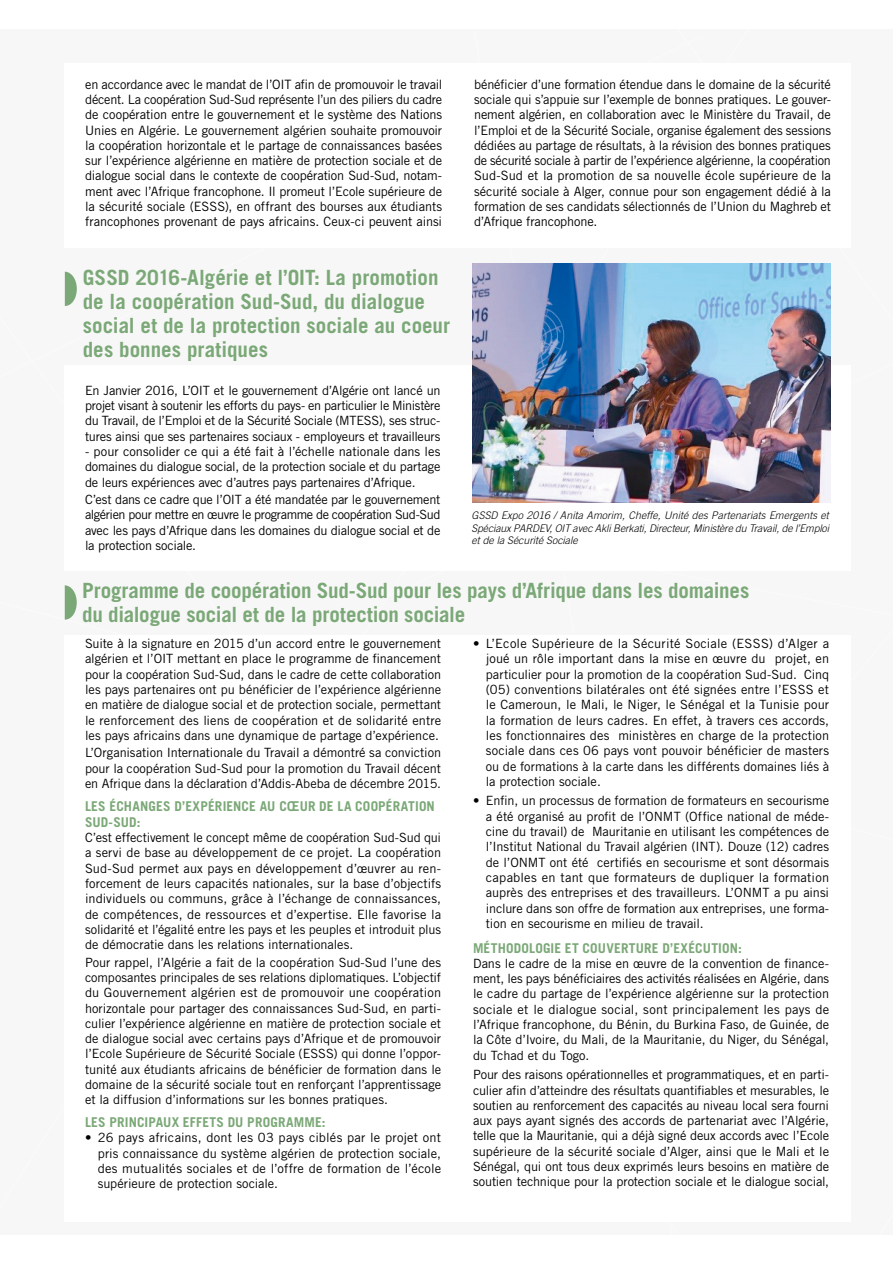
<style>
.page{position:relative;width:893px;height:1263px;background:#fff}
.page>*{position:absolute;margin:0;border:0;box-sizing:border-box;transform-origin:0 0}
.t1{font:700 21px/24px "Trade Gothic LT Std";letter-spacing:-.005em;color:#7ba877}
.t2{font:700 13.5px/16.2px "Trade Gothic LT Std";letter-spacing:.01em;color:#7ba877}
.t3{font:12.9px/15.3px "Trade Gothic LT Std";letter-spacing:-.01em;color:#000;text-align:justify}
.t4{font:12.75px/15.3px "Trade Gothic LT Std";letter-spacing:-.005em;color:#000;text-align:justify}
.t5{font:italic 300 10.5px/12.6px "Trade Gothic LT Std";letter-spacing:-.01em;color:#000;text-align:justify}
</style>
<div class="page">
<svg style="left:65px;top:585px;width:12px;height:35px"></svg>
<svg style="left:65px;top:272px;width:12px;height:34px"></svg>
<img style="left:473px;top:264px;width:357px;height:239px">
<p class="t3" style="left:85px;top:76px;width:358px">en accordance avec le mandat de l’OIT afin de promouvoir le travail décent. La coopération Sud-Sud représente l’un des piliers du cadre de coopération entre le gouvernement et le système des Nations Unies en Algérie. Le gouvernement algérien souhaite promouvoir la coopération horizontale et le partage de connaissances basées sur l’expérience algérienne en matière de protection sociale et de dialogue social dans le contexte de coopération Sud-Sud, notam&shy;ment avec l’Afrique francophone. Il promeut l’Ecole supérieure de la sécurité sociale (ESSS), en offrant des bourses aux étudiants francophones provenant de pays africains. Ceux-ci peuvent ainsi</p>
<p class="t3" style="left:474px;top:76px;width:358px">bénéficier d’une formation étendue dans le domaine de la sécurité sociale qui s’appuie sur l’exemple de bonnes pratiques. Le gouver&shy;nement algérien, en collaboration avec le Ministère du Travail, de l’Emploi et de la Sécurité Sociale, organise également des sessions dédiées au partage de résultats, à la révision des bonnes pratiques de sécurité sociale à partir de l’expérience algérienne, la coopération Sud-Sud et la promotion de sa nouvelle école supérieure de la sécurité sociale à Alger, connue pour son engagement dédié à la formation de ses candidats sélectionnés de l’Union du Maghreb et d’Afrique francophone.</p>
<h1 class="t1" style="left:83px;top:265px;width:369px">GSSD 2016-Algérie et l’OIT: La promotion de la coopération Sud-Sud, du dialogue social et de la protection sociale au coeur des bonnes pratiques</h1>
<p class="t4" style="left:85px;top:382px;width:357px">En Janvier 2016, L’OIT et le gouvernement d’Algérie ont lancé un projet visant à soutenir les efforts du pays- en particulier le Ministère du Travail, de l’Emploi et de la Sécurité Sociale (MTESS), ses struc&shy;tures ainsi que ses partenaires sociaux - employeurs et travailleurs</p>
<p class="t4" style="left:85px;top:444px;width:357px">- pour consolider ce qui a été fait à l’échelle nationale dans les domaines du dialogue social, de la protection sociale et du partage de leurs expériences avec d’autres pays partenaires d’Afrique.</p>
<p class="t4" style="left:85px;top:492px;width:357px">C’est dans ce cadre que l’OIT a été mandatée par le gouvernement algérien pour mettre en œuvre le programme de coopération Sud-Sud avec les pays d’Afrique dans les domaines du dialogue social et de la protection sociale.</p>
<p class="t5" style="left:472px;top:509px;width:359px">GSSD Expo 2016 / Anita Amorim, Cheffe, Unité des Partenariats Emergents et Spéciaux PARDEV, OIT avec Akli Berkati, Directeur, Ministère du Travail, de l’Emploi et de la Sécurité Sociale</p>
<h1 class="t1" style="left:82px;top:579px;width:669px">Programme de coopération Sud-Sud pour les pays d’Afrique dans les domaines du dialogue social et de la protection sociale</h1>
<p class="t4" style="left:85px;top:636px;width:358px">Suite à la signature en 2015 d’un accord entre le gouvernement algérien et l’OIT mettant en place le programme de financement pour la coopération Sud-Sud, dans le cadre de cette collaboration les pays partenaires ont pu bénéficier de l’expérience algérienne en matière de dialogue social et de protection sociale, permettant le renforcement des liens de coopération et de solidarité entre les pays africains dans une dynamique de partage d’expérience.</p>
<p class="t4" style="left:85px;top:745px;width:358px">L’Organisation Internationale du Travail a démontré sa conviction pour la coopération Sud-Sud pour la promotion du Travail décent en Afrique dans la déclaration d’Addis-Abeba de décembre 2015.</p>
<p class="t2" style="left:85px;top:797px;width:351px">LES ÉCHANGES D’EXPÉRIENCE AU CŒUR DE LA COOPÉRATION<br>SUD-SUD:</p>
<p class="t4" style="left:85px;top:830px;width:358px">C’est effectivement le concept même de coopération Sud-Sud qui a servi de base au développement de ce projet. La coopération Sud-Sud permet aux pays en développement d’œuvrer au ren&shy;forcement de leurs capacités nationales, sur la base d’objectifs individuels ou communs, grâce à l’échange de connaissances, de compétences, de ressources et d’expertise. Elle favorise la solidarité et l’égalité entre les pays et les peuples et introduit plus de démocratie dans les relations internationales.</p>
<p class="t4" style="left:85px;top:954px;width:358px">Pour rappel, l’Algérie a fait de la coopération Sud-Sud l’une des composantes principales de ses relations diplomatiques. L’objectif du Gouvernement algérien est de promouvoir une coopération horizontale pour partager des connaissances Sud-Sud, en parti&shy;culier l’expérience algérienne en matière de protection sociale et de dialogue social avec certains pays d’Afrique et de promouvoir l’Ecole Supérieure de Sécurité Sociale (ESSS) qui donne l’oppor&shy;tunité aux étudiants africains de bénéficier de formation dans le domaine de la sécurité sociale tout en renforçant l’apprentissage et la diffusion d’informations sur les bonnes pratiques.</p>
<p class="t2" style="left:85px;top:1114px;width:242px">LES PRINCIPAUX EFFETS DU PROGRAMME:</p>
<p class="t4" style="left:98px;top:1130px;width:345px;text-indent:-13px">• 26 pays africains, dont les 03 pays ciblés par le projet ont pris connaissance du système algérien de protection sociale, des mutualités sociales et de l’offre de formation de l’école supérieure de protection sociale.</p>
<p class="t4" style="left:486px;top:636px;width:345px;text-indent:-13px">• L’Ecole Supérieure de la Sécurité Sociale (ESSS) d’Alger a joué un rôle important dans la mise en œuvre du projet, en particulier pour la promotion de la coopération Sud-Sud. Cinq (05) conventions bilatérales ont été signées entre l’ESSS et le Cameroun, le Mali, le Niger, le Sénégal et la Tunisie pour la formation de leurs cadres. En effet, à travers ces accords, les fonctionnaires des ministères en charge de la protection sociale dans ces 06 pays vont pouvoir bénéficier de masters ou de formations à la carte dans les différents domaines liés à la protection sociale.</p>
<p class="t4" style="left:486px;top:793px;width:345px;text-indent:-13px">• Enfin, un processus de formation de formateurs en secourisme a été organisé au profit de l’ONMT (Office national de méde&shy;cine du travail) de Mauritanie en utilisant les compétences de l’Institut National du Travail algérien (INT). Douze (12) cadres de l’ONMT ont été certifiés en secourisme et sont désormais capables en tant que formateurs de dupliquer la formation auprès des entreprises et des travailleurs. L’ONMT a pu ainsi inclure dans son offre de formation aux entreprises, une forma&shy;tion en secourisme en milieu de travail.</p>
<p class="t2" style="left:473px;top:939px;width:270px">MÉTHODOLOGIE ET COUVERTURE D’EXÉCUTION:</p>
<p class="t4" style="left:473px;top:955px;width:358px">Dans le cadre de la mise en œuvre de la convention de finance&shy;ment, les pays bénéficiaires des activités réalisées en Algérie, dans le cadre du partage de l’expérience algérienne sur la protection sociale et le dialogue social, sont principalement les pays de l’Afrique francophone, du Bénin, du Burkina Faso, de Guinée, de la Côte d’Ivoire, du Mali, de la Mauritanie, du Niger, du Sénégal, du Tchad et du Togo.</p>
<p class="t4" style="left:473px;top:1067px;width:358px">Pour des raisons opérationnelles et programmatiques, et en parti&shy;culier afin d’atteindre des résultats quantifiables et mesurables, le soutien au renforcement des capacités au niveau local sera fourni aux pays ayant signés des accords de partenariat avec l’Algérie, telle que la Mauritanie, qui a déjà signé deux accords avec l’Ecole supérieure de la sécurité sociale d’Alger, ainsi que le Mali et le Sénégal, qui ont tous deux exprimés leurs besoins en matière de soutien technique pour la protection sociale et le dialogue social,</p>
</div>
